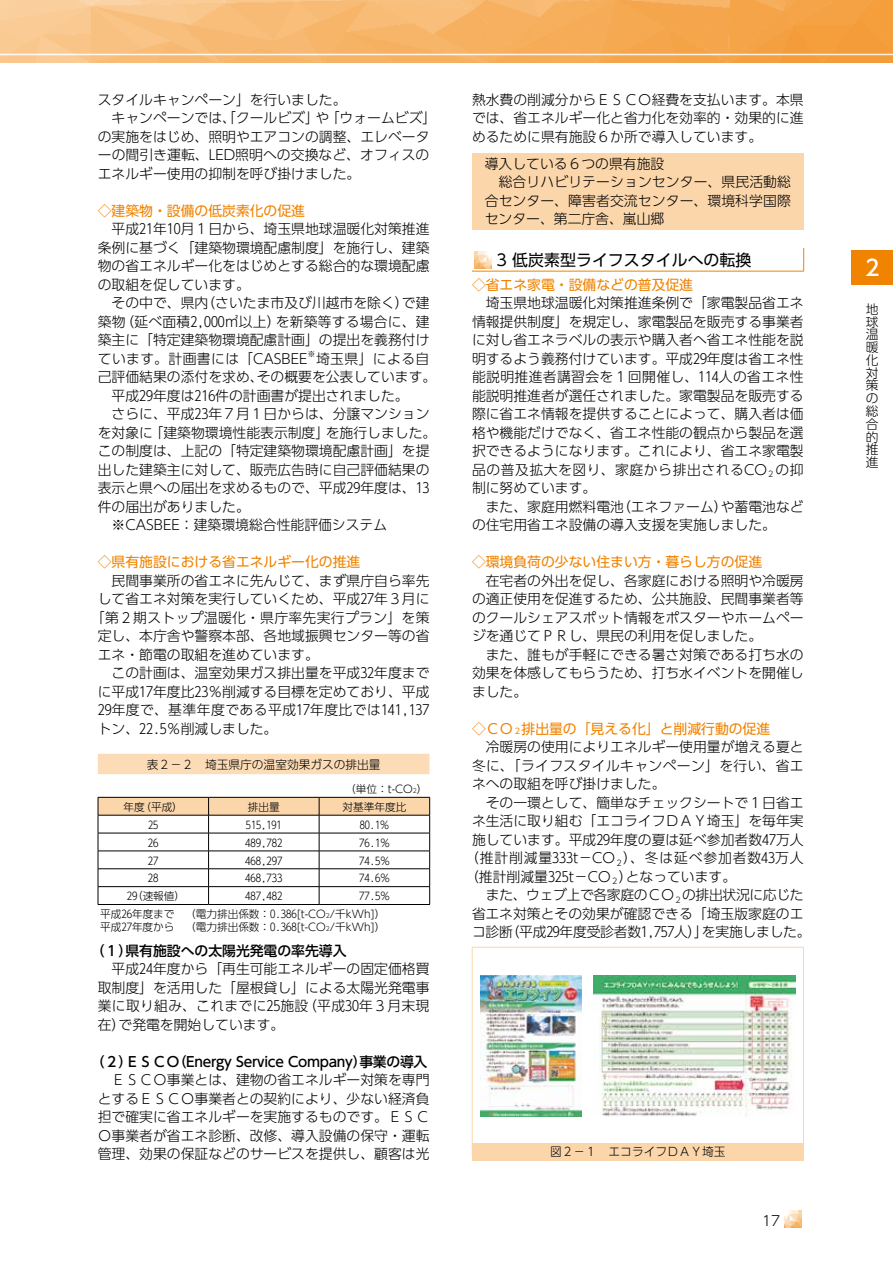
<style>
.page{position:relative;width:893px;height:1263px;background:#fff}
.page>*{position:absolute;margin:0;border:0;box-sizing:border-box;transform-origin:0 0}
.t1{font:500 21.75px "UD Shin Go Pr 6 N";color:#fff}
.t2{font:15.9px "UD Shin Go Pr 6 N";color:#000}
.t3{font:300 13.8px/18.5px "UD Shin Go Pr 6 N";color:#000}
.t4{font:13.8px "UD Shin Go Pr 6 N";color:#f08300}
.t5{font:300 13.8px "UD Shin Go Pr 6 N";letter-spacing:.025em;color:#000}
.t6{font:500 13.8px "UD Shin Go Pr 6 N";letter-spacing:-.02em;color:#000}
.t7{font:300 13.8px "UD Shin Go Pr 6 N";letter-spacing:-.02em;color:#000}
.t8{font:300 13.8px "UD Shin Go Pr 6 N";letter-spacing:.03em;color:#000}
.t9{font:300 13.8px "UD Shin Go Pr 6 N";letter-spacing:.06em;color:#000}
.t10{font:300 13.8px "UD Shin Go Pr 6 N";letter-spacing:-.025em;color:#000}
.t11{font:500 13.8px "UD Shin Go Pr 6 N";color:#000}
.t12{font:300 12.75px/12.8px "UD Shin Go Pr 6 N";color:#000;text-align:justify}
.t13{font:300 11.7px "UD Shin Go Pr 6 N";color:#000}
.t14{font:300 10.65px/17.9px "UD Shin Go Pr 6 N";color:#000}
.t15{font:300 10.65px "UD Shin Go Pr 6 N";color:#000;scale:.96 1}
.t16{font:300 8.1px "UD Shin Go Pr 6 N";color:#000}
.s1{font-size:6.15px}
.s2{font-size:8.1px}
</style>
<div class="page">
<img style="left:784px;top:1211px;width:17px;height:17px">
<img style="left:0;top:0;width:893px;height:63px">
<div style="left:852px;top:251px;width:41px;height:34px;background:#f08300"></div>
<div style="left:472px;top:153px;width:332px;height:77px;background:#fbd6ab"></div>
<svg style="left:803px;top:248px;width:1px;height:23px"></svg>
<hr style="left:472px;top:271px;width:332px;height:1px;background:#f08300">
<img style="left:474px;top:251px;width:17px;height:17px">
<div style="left:472px;top:947px;width:332px;height:207px;border:1px solid #fbd6ab"></div>
<div style="left:472px;top:1143px;width:332px;height:17px;background:#fbd6ab"></div>
<img style="left:480px;top:976px;width:101px;height:140px">
<img style="left:593px;top:976px;width:202px;height:140px">
<div style="left:98px;top:754px;width:331px;height:20px;background:#fcdcb7"></div>
<svg style="left:98px;top:797px;width:332px;height:107px"></svg>
<hr style="left:98px;top:904px;width:111px;height:1px;background:#000">
<hr style="left:209px;top:904px;width:110px;height:1px;background:#000">
<hr style="left:319px;top:904px;width:111px;height:1px;background:#000">
<p class="t3" style="left:98px;top:90px;width:340px">スタイルキャンペーン」を行いました。<br>　キャンペーンでは、「クールビズ」や「ウォームビズ」の実施をはじめ、照明やエアコンの調整、エレベーターの間引き運転、LED照明への交換など、オフィスのエネルギー使用の抑制を呼び掛けました。</p>
<p class="t4" style="left:98px;top:199px;width:209px">◇建築物・設備の低炭素化の促進</p>
<p class="t3" style="left:98px;top:219px;width:333px">　平成21年10月１日から、埼玉県地球温暖化対策推進条例に基づく「建築物環境配慮制度」を施行し、建築物の省エネルギー化をはじめとする総合的な環境配慮の取組を促しています。<br>　その中で、県内（さいたま市及び川越市を除く）で建築物（延べ面積2,000㎡以上）を新築等する場合に、建築主に「特定建築物環境配慮計画」の提出を義務付けています。計画書には「CASBEE</p>
<p class="t16" style="left:308px;top:347px;width:10px">※</p>
<p class="t3" style="left:98px;top:349px;width:340px;text-indent:218px">埼玉県」による自己評価結果の添付を求め、その概要を公表しています。　平成29年度は216件の計画書が提出されました。<br>　さらに、平成23年７月１日からは、分譲マンションを対象に「建築物環境性能表示制度」を施行しました。この制度は、上記の「特定建築物環境配慮計画」を提出した建築主に対して、販売広告時に自己評価結果の表示と県への届出を求めるもので、平成29年度は、13件の届出がありました。<br>　※CASBEE：建築環境総合性能評価システム</p>
<p class="t4" style="left:98px;top:551px;width:264px">◇県有施設における省エネルギー化の推進</p>
<p class="t3" style="left:98px;top:571px;width:333px">　民間事業所の省エネに先んじて、まず県庁自ら率先</p>
<p class="t3" style="left:98px;top:589px;width:333px">して省エネ対策を実行していくため、平成27年３月に</p>
<p class="t5" style="left:91px;top:606px;width:340px">「第２期ストップ温暖化・県庁率先実行プラン」を策</p>
<p class="t3" style="left:98px;top:626px;width:333px">定し、本庁舎や警察本部、各地域振興センター等の省</p>
<p class="t3" style="left:98px;top:645px;width:223px">エネ・節電の取組を進めています。</p>
<p class="t3" style="left:98px;top:663px;width:333px">　この計画は、温室効果ガス排出量を平成32年度まで</p>
<p class="t3" style="left:98px;top:682px;width:333px">に平成17年度比23％削減する目標を定めており、平成</p>
<p class="t8" style="left:98px;top:699px;width:333px">29年度で、基準年度である平成17年度比では141,137</p>
<p class="t3" style="left:98px;top:719px;width:181px">トン、22.5％削減しました。</p>
<p class="t13" style="left:147px;top:755px;width:235px">表２－２　埼玉県庁の温室効果ガスの排出量</p>
<p class="t14" style="left:345px;top:780px;width:84px">（単位：t-CO<span class="s1">2</span>）</p>
<p class="t14" style="left:124px;top:797px;width:61px">年度（平成）</p>
<p class="t14" style="left:248px;top:797px;width:33px">排出量</p>
<p class="t14" style="left:342px;top:797px;width:65px">対基準年度比</p>
<p class="t15" style="left:148px;top:816px;width:12px">25</p>
<p class="t15" style="left:246px;top:816px;width:39px">515,191</p>
<p class="t15" style="left:360px;top:816px;width:32px">80.1%</p>
<p class="t14" style="left:148px;top:833px;width:12px">26</p>
<p class="t14" style="left:245px;top:833px;width:39px">489,782</p>
<p class="t14" style="left:359px;top:833px;width:32px">76.1%</p>
<p class="t14" style="left:148px;top:851px;width:12px">27</p>
<p class="t14" style="left:245px;top:851px;width:39px">468,297</p>
<p class="t14" style="left:359px;top:851px;width:32px">74.5%</p>
<p class="t14" style="left:148px;top:869px;width:12px">28</p>
<p class="t14" style="left:245px;top:869px;width:39px">468,733</p>
<p class="t14" style="left:359px;top:869px;width:32px">74.6%</p>
<p class="t14" style="left:127px;top:887px;width:55px">29（速報値）</p>
<p class="t14" style="left:245px;top:887px;width:39px">487,482</p>
<p class="t14" style="left:100px;top:887px;width:291px;text-indent:259px">77.5%平成26年度まで　（電力排出係数：0.386[t-CO<span class="s1">2</span>/千kWh]）</p>
<p class="t14" style="left:100px;top:917px;width:287px">平成27年度から　（電力排出係数：0.368[t-CO<span class="s1">2</span>/千kWh]）</p>
<p class="t11" style="left:91px;top:939px;width:257px">（１）県有施設への太陽光発電の率先導入</p>
<p class="t3" style="left:98px;top:959px;width:333px;text-align:justify">　平成24年度から「再生可能エネルギーの固定価格買取制度」を活用した「屋根貸し」による太陽光発電事業に取り組み、これまでに25施設（平成30年３月末現在）で発電を開始しています。</p>
<p class="t6" style="left:91px;top:1050px;width:338px">（２）ＥＳＣＯ（Energy Service Company）事業の導入</p>
<p class="t3" style="left:98px;top:1070px;width:333px;text-align:justify">　ＥＳＣＯ事業とは、建物の省エネルギー対策を専門とするＥＳＣＯ事業者との契約により、少ない経済負担で確実に省エネルギーを実施するものです。ＥＳＣＯ事業者が省エネ診断、改修、導入設備の保守・運転管理、効果の保証などのサービスを提供し、顧客は光</p>
<p class="t3" style="left:472px;top:90px;width:333px;text-align:justify">熱水費の削減分からＥＳＣＯ経費を支払います。本県では、省エネルギー化と省力化を効率的・効果的に進めるために県有施設６か所で導入しています。</p>
<p class="t3" style="left:485px;top:154px;width:308px">導入している６つの県有施設<br>　総合リハビリテーションセンター、県民活動総合センター、障害者交流センター、環境科学国際センター、第二庁舎、嵐山郷</p>
<p class="t2" style="left:496px;top:247px;width:257px">3 低炭素型ライフスタイルへの転換</p>
<p class="t4" style="left:472px;top:273px;width:223px">◇省エネ家電・設備などの普及促進</p>
<p class="t3" style="left:472px;top:293px;width:333px">　埼玉県地球温暖化対策推進条例で「家電製品省エネ情報提供制度」を規定し、家電製品を販売する事業者に対し省エネラベルの表示や購入者へ省エネ性能を説明するよう義務付けています。平成29年度は省エネ性能説明推進者講習会を１回開催し、114人の省エネ性能説明推進者が選任されました。家電製品を販売する際に省エネ情報を提供することによって、購入者は価格や機能だけでなく、省エネ性能の観点から製品を選択できるようになります。これにより、省エネ家電製品の普及拡大を図り、家庭から排出されるCO<sub>２</sub>の抑制に努めています。<br>　また、家庭用燃料電池（エネファーム）や蓄電池などの住宅用省エネ設備の導入支援を実施しました。</p>
<p class="t4" style="left:472px;top:551px;width:292px">◇環境負荷の少ない住まい方・暮らし方の促進</p>
<p class="t3" style="left:472px;top:571px;width:333px">　在宅者の外出を促し、各家庭における照明や冷暖房の適正使用を促進するため、公共施設、民間事業者等のクールシェアスポット情報をポスターやホームページを通じてＰＲし、県民の利用を促しました。<br>　また、誰もが手軽にできる暑さ対策である打ち水の効果を体感してもらうため、打ち水イベントを開催しました。</p>
<p class="t4" style="left:472px;top:717px;width:300px">◇ＣＯ<span class="s2">２</span>排出量の「見える化」と削減行動の促進</p>
<p class="t3" style="left:472px;top:737px;width:333px">　冷暖房の使用によりエネルギー使用量が増える夏と</p>
<p class="t5" style="left:472px;top:754px;width:333px">冬に、「ライフスタイルキャンペーン」を行い、省エ</p>
<p class="t3" style="left:472px;top:774px;width:195px">ネへの取組を呼び掛けました。</p>
<p class="t3" style="left:472px;top:793px;width:333px">　その一環として、簡単なチェックシートで１日省エ</p>
<p class="t3" style="left:472px;top:811px;width:333px">ネ生活に取り組む「エコライフＤＡＹ埼玉」を毎年実</p>
<p class="t3" style="left:472px;top:830px;width:333px">施しています。平成29年度の夏は延べ参加者数47万人</p>
<p class="t9" style="left:465px;top:847px;width:340px">（推計削減量333t－CO<sub>２</sub>）、冬は延べ参加者数43万人</p>
<p class="t3" style="left:465px;top:867px;width:273px">（推計削減量325t－CO<sub>２</sub>）となっています。</p>
<p class="t10" style="left:472px;top:884px;width:333px">　また、ウェブ上で各家庭のＣＯ<sub>２</sub>の排出状況に応じた</p>
<p class="t3" style="left:472px;top:904px;width:333px">省エネ対策とその効果が確認できる「埼玉版家庭のエ</p>
<p class="t7" style="left:472px;top:921px;width:340px">コ診断（平成29年度受診者数1,757人）」を実施しました。</p>
<p class="t13" style="left:550px;top:1142px;width:177px">図２－１　エコライフＤＡＹ埼玉</p>
<p class="t3" style="left:762px;top:1211px;width:20px">17</p>
<h1 class="t1" style="left:861px;top:250px;width:19px">２</h1>
<p class="t12" style="left:866px;top:302px;width:14px">地球温暖化対策の総合的推進</p>
</div>
